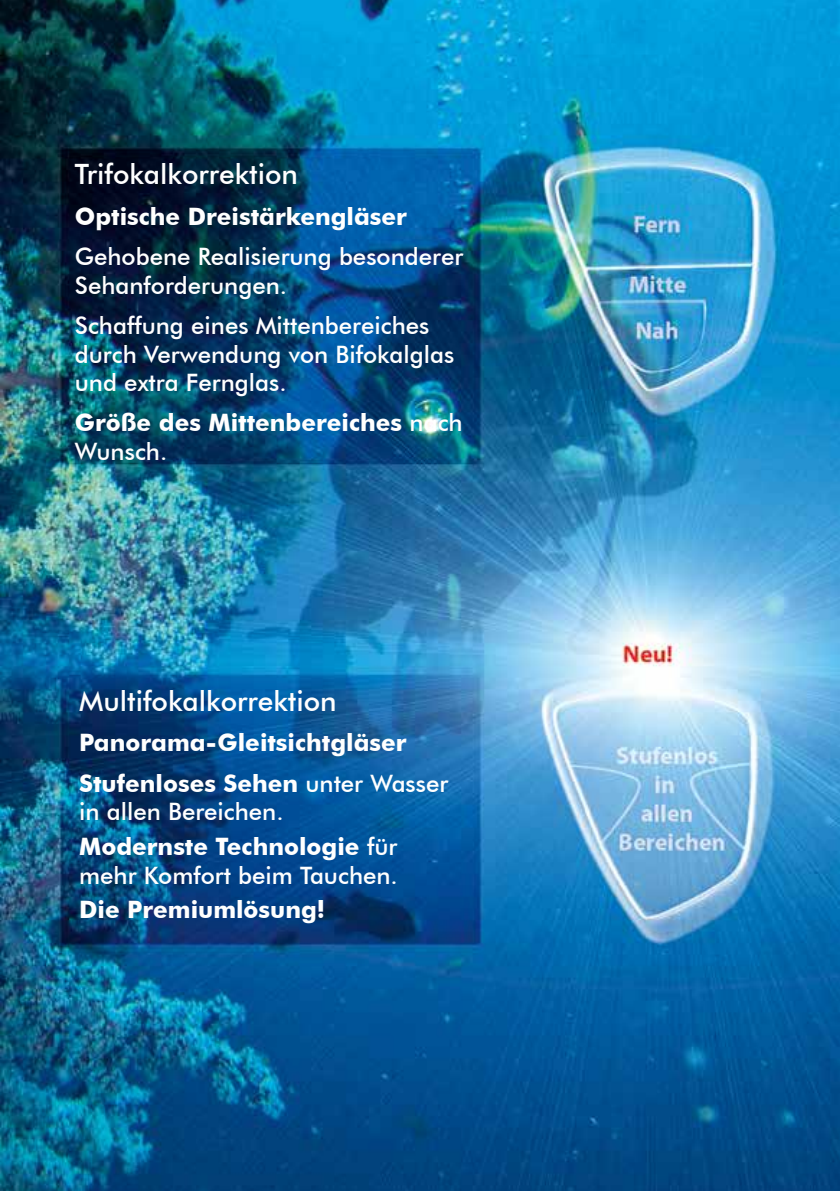
<style>
.page{position:relative;width:840px;height:1191px;background:#fff}
.page>*{position:absolute;margin:0;border:0;box-sizing:border-box;transform-origin:0 0}
.t1{font:500 28px "Futura BT";color:#fff}
.t2{font:500 24px/28.8px "Futura BT";color:#fff}
.t3{font:700 24px/28.8px "Futura BT";color:#fff}
.s1{font-weight:500}
.s2{font-weight:700}
</style>
<div class="page">
<img style="left:0;top:0;width:839px;height:1191px">
<p class="t1" style="left:75px;top:157px;width:225px">Trifokalkorrektion</p>
<p class="t3" style="left:75px;top:201px;width:333px">Optische Dreistärkengläser</p>
<p class="t2" style="left:75px;top:242px;width:389px">Gehobene Realisierung besonderer<br>Sehanforderungen.</p>
<p class="t2" style="left:75px;top:310px;width:381px">Schaffung eines Mittenbereiches durch Verwendung von Bifokalglas und extra Fernglas.</p>
<p class="t3" style="left:75px;top:408px;width:389px">Größe des Mittenbereiches <span class="s1">nach<br>Wunsch.</span></p>
<p class="t1" style="left:79px;top:684px;width:259px">Multifokalkorrektion</p>
<p class="t3" style="left:79px;top:722px;width:370px;line-height:40.2px">Panorama-Gleitsichtgläser<br>Stufenloses Sehen <span class="s1">unter Wasser</span></p>
<p class="t2" style="left:79px;top:794px;width:319px;line-height:34.4px">in allen Bereichen.<br><span class="s2">Modernste Technologie</span> für</p>
<p class="t2" style="left:79px;top:860px;width:320px">mehr Komfort beim Tauchen.</p>
<p class="t3" style="left:79px;top:895px;width:247px">Die Premiumlösung!</p>
</div>
